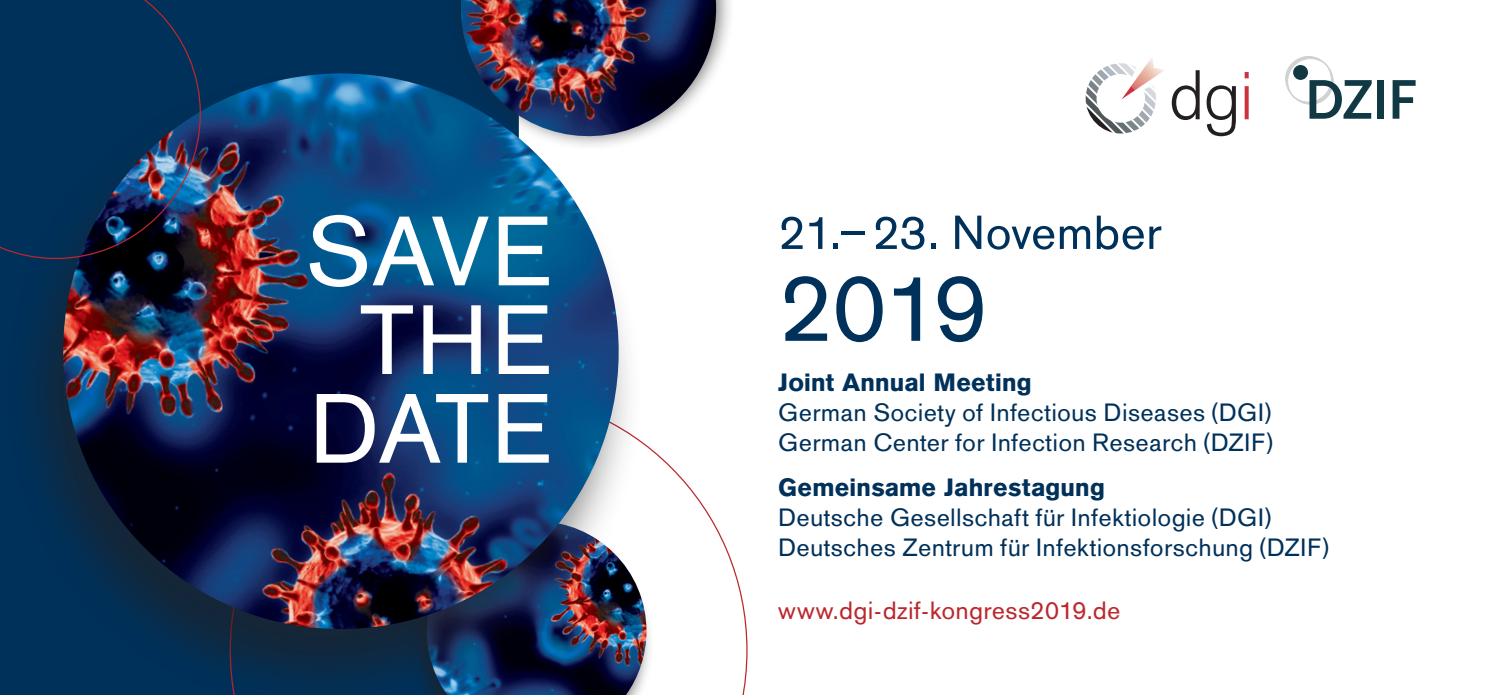
<style>
.page{position:relative;width:1489px;height:695px;background:#fff}
.page>*{position:absolute;margin:0;border:0;box-sizing:border-box;transform-origin:0 0}
.t1{font:103px/88.5px "Akzidenz";letter-spacing:.015em;color:#fff;text-align:center}
.t2{font:100px "Akzidenz";color:#00315a}
.t3{font:50px "Akzidenz";letter-spacing:-.005em;color:#00315a}
.t4{font:26.25px/30px "Akzidenz";letter-spacing:.005em;color:#00315a}
.t5{font:700 26.25px "Akzidenz";letter-spacing:.01em;color:#00315a}
.t6{font:26.25px "Akzidenz";letter-spacing:.005em;color:#bc272d}
</style>
<div class="page">
<div style="left:0;top:0;width:448px;height:694px;background:#00315a"></div>
<div style="left:407px;top:520px;width:247px;height:174px;background:#231f20;opacity:.6"></div>
<div style="left:5px;top:72px;width:638px;height:622px;background:#231f20;opacity:.6"></div>
<img style="left:39px;top:73px;width:604px;height:580px">
<svg style="left:1085px;top:58px;width:79px;height:75px"></svg>
<svg style="left:1171px;top:70px;width:28px;height:50px"></svg>
<svg style="left:1206px;top:85px;width:29px;height:51px"></svg>
<svg style="left:1244px;top:86px;width:4px;height:33px"></svg>
<svg style="left:1244px;top:72px;width:4px;height:6px"></svg>
<svg style="left:1285px;top:56px;width:86px;height:63px"></svg>
<div style="left:1377px;top:80px;width:7px;height:39px;background:#103944"></div>
<svg style="left:1392px;top:80px;width:23px;height:39px"></svg>
<div style="left:448px;top:0;width:287px;height:151px;background:#231f20;opacity:.6"></div>
<img style="left:459px;top:0;width:259px;height:154px">
<svg style="left:0;top:0;width:201px;height:259px;background:#093158"></svg>
<h1 class="t1" style="left:305px;top:215px;width:250px">SAVE<br>THE<br>DATE</h1>
<h3 class="t3" style="left:778px;top:199px;width:385px">21. – 23. November</h3>
<h2 class="t2" style="left:778px;top:241px;width:212px">2019</h2>
<p class="t5" style="left:778px;top:364px;width:255px">Joint Annual Meeting</p>
<p class="t4" style="left:778px;top:399px;width:496px">German Society of Infectious Diseases (DGI)<br>German Center for Infection Research (DZIF)</p>
<p class="t5" style="left:778px;top:469px;width:328px">Gemeinsame Jahrestagung</p>
<p class="t4" style="left:778px;top:504px;width:552px">Deutsche Gesellschaft für Infektiologie (DGI)<br>Deutsches Zentrum für Infektionsforschung (DZIF)</p>
<p class="t6" style="left:778px;top:592px;width:344px">www.dgi-dzif-kongress2019.de</p>
</div>
